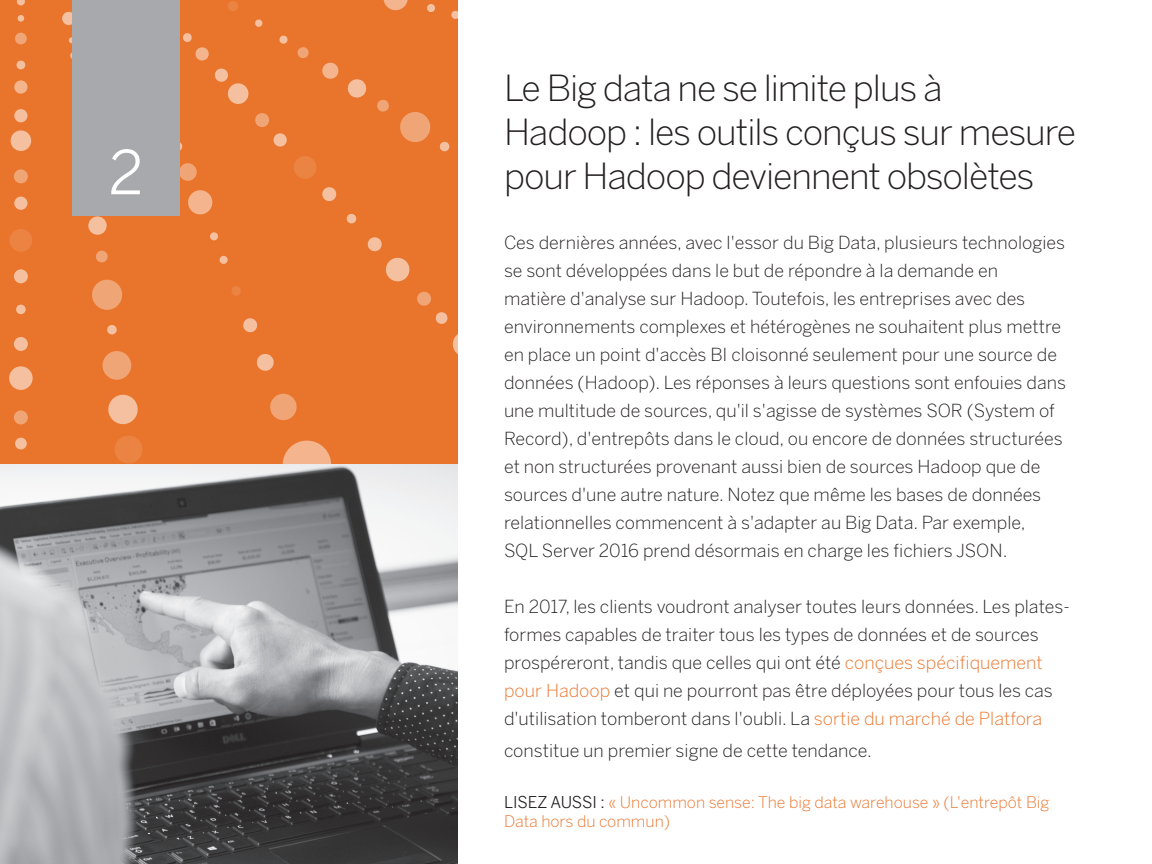
<style>
.page{position:relative;width:1152px;height:864px;background:#fff}
.page>*{position:absolute;margin:0;border:0;box-sizing:border-box;transform-origin:0 0}
.t1{font:60px "Benton Sans";color:#fff}
.t2{font:300 36px/44px "Benton Sans";letter-spacing:-.03em;color:#231f20}
.t3{font:300 18px/28px "Benton Sans";color:#231f20}
.t4{font:300 16px/19.2px "Benton Sans";color:#e9752d}
.s1{color:#e9752d}
.s2{font-weight:400;color:#231f20}
</style>
<div class="page">
<div style="left:0;top:0;width:458px;height:544px;background:#e9752d"></div>
<svg style="left:283px;top:441px;width:48px;height:23px"></svg>
<svg style="left:270px;top:394px;width:27px;height:26px"></svg>
<svg style="left:256px;top:354px;width:18px;height:17px"></svg>
<svg style="left:243px;top:318px;width:14px;height:15px"></svg>
<svg style="left:231px;top:286px;width:10px;height:10px"></svg>
<svg style="left:219px;top:255px;width:9px;height:9px"></svg>
<svg style="left:210px;top:232px;width:8px;height:9px"></svg>
<svg style="left:188px;top:190px;width:24px;height:24px"></svg>
<svg style="left:180px;top:163px;width:17px;height:18px"></svg>
<svg style="left:180px;top:142px;width:3px;height:9px"></svg>
<svg style="left:115px;top:436px;width:27px;height:27px"></svg>
<svg style="left:108px;top:394px;width:30px;height:31px"></svg>
<svg style="left:103px;top:351px;width:28px;height:29px"></svg>
<svg style="left:107px;top:325px;width:10px;height:10px"></svg>
<svg style="left:92px;top:280px;width:30px;height:30px"></svg>
<svg style="left:96px;top:251px;width:12px;height:11px"></svg>
<svg style="left:88px;top:216px;width:19px;height:19px"></svg>
<svg style="left:69px;top:37px;width:3px;height:6px"></svg>
<svg style="left:62px;top:11px;width:10px;height:14px"></svg>
<div style="left:15px;top:438px;width:12px;height:11px;background:#f5c0a0;border-radius:50%"></div>
<div style="left:14px;top:410px;width:14px;height:14px;background:#f0a577;border-radius:50%"></div>
<div style="left:9px;top:366px;width:24px;height:24px;background:#f5c0a0;border-radius:50%"></div>
<div style="left:14px;top:337px;width:14px;height:14px;background:#f5c0a0;border-radius:50%"></div>
<svg style="left:16px;top:305px;width:10px;height:9px"></svg>
<div style="left:14px;top:269px;width:14px;height:14px;background:#f5c0a0;border-radius:50%"></div>
<div style="left:9px;top:229px;width:23px;height:23px;background:#eb8343;border-radius:50%"></div>
<svg style="left:14px;top:197px;width:14px;height:13px"></svg>
<div style="left:14px;top:169px;width:14px;height:14px;background:#f0a577;border-radius:50%"></div>
<div style="left:11px;top:130px;width:20px;height:21px;background:#f5c0a0;border-radius:50%"></div>
<svg style="left:14px;top:109px;width:14px;height:13px"></svg>
<svg style="left:14px;top:80px;width:14px;height:14px"></svg>
<div style="left:16px;top:61px;width:9px;height:8px;background:#f5c0a0;border-radius:50%"></div>
<div style="left:15px;top:33px;width:12px;height:11px;background:#f0a577;border-radius:50%"></div>
<div style="left:18px;top:15px;width:6px;height:7px;background:#f5c0a0;border-radius:50%"></div>
<svg style="left:17px;top:0;width:8px;height:5px"></svg>
<svg style="left:451px;top:10px;width:7px;height:9px"></svg>
<svg style="left:427px;top:4px;width:8px;height:8px"></svg>
<svg style="left:383px;top:0;width:25px;height:10px"></svg>
<svg style="left:439px;top:141px;width:11px;height:11px"></svg>
<svg style="left:400px;top:112px;width:30px;height:30px"></svg>
<svg style="left:377px;top:100px;width:12px;height:12px"></svg>
<svg style="left:347px;top:79px;width:20px;height:19px"></svg>
<svg style="left:322px;top:63px;width:16px;height:16px"></svg>
<svg style="left:298px;top:47px;width:11px;height:11px"></svg>
<svg style="left:279px;top:35px;width:9px;height:9px"></svg>
<svg style="left:255px;top:19px;width:8px;height:8px"></svg>
<svg style="left:228px;top:1px;width:10px;height:10px"></svg>
<svg style="left:435px;top:312px;width:23px;height:42px"></svg>
<svg style="left:417px;top:292px;width:14px;height:14px"></svg>
<svg style="left:367px;top:237px;width:43px;height:45px"></svg>
<svg style="left:346px;top:214px;width:11px;height:10px"></svg>
<svg style="left:322px;top:187px;width:15px;height:14px"></svg>
<svg style="left:294px;top:156px;width:22px;height:23px"></svg>
<svg style="left:273px;top:133px;width:14px;height:14px"></svg>
<svg style="left:255px;top:113px;width:14px;height:14px"></svg>
<svg style="left:214px;top:68px;width:35px;height:36px"></svg>
<svg style="left:183px;top:33px;width:26px;height:28px"></svg>
<img style="left:0;top:464px;width:458px;height:400px">
<div style="left:72px;top:0;width:108px;height:216px;background:#a8a9ad"></div>
<h1 class="t1" style="left:108px;top:137px;width:37px">2</h1>
<h2 class="t2" style="left:504px;top:66px;width:574px">Le Big data ne se limite plus à<br>Hadoop : les outils conçus sur mesure pour Hadoop deviennent obsolètes</h2>
<p class="t3" style="left:504px;top:228px;width:564px">Ces dernières années, avec l'essor du Big Data, plusieurs technologies se sont développées dans le but de répondre à la demande en<br>matière d'analyse sur Hadoop. Toutefois, les entreprises avec des environnements complexes et hétérogènes ne souhaitent plus mettre en place un point d'accès BI cloisonné seulement pour une source de données (Hadoop). Les réponses à leurs questions sont enfouies dans une multitude de sources, qu'il s'agisse de systèmes SOR (System of Record), d'entrepôts dans le cloud, ou encore de données structurées et non structurées provenant aussi bien de sources Hadoop que de sources d'une autre nature. Notez que même les bases de données relationnelles commencent à s'adapter au Big Data. Par exemple,<br>SQL Server 2016 prend désormais en charge les fichiers JSON.</p>
<p class="t3" style="left:504px;top:592px;width:567px">En 2017, les clients voudront analyser toutes leurs données. Les plates&shy;formes capables de traiter tous les types de données et de sources prospéreront, tandis que celles qui ont été <span class="s1">conçues spécifiquement pour Hadoop</span> et qui ne pourront pas être déployées pour tous les cas d'utilisation tomberont dans l'oubli. La <span class="s1">sortie du marché de Platfora</span></p>
<p class="t3" style="left:504px;top:736px;width:369px">constitue un premier signe de cette tendance.</p>
<p class="t4" style="left:504px;top:793px;width:547px"><span class="s2">LISEZ AUSSI :</span> « Uncommon sense: The big data warehouse » (L'entrepôt Big<br>Data hors du commun)</p>
</div>
